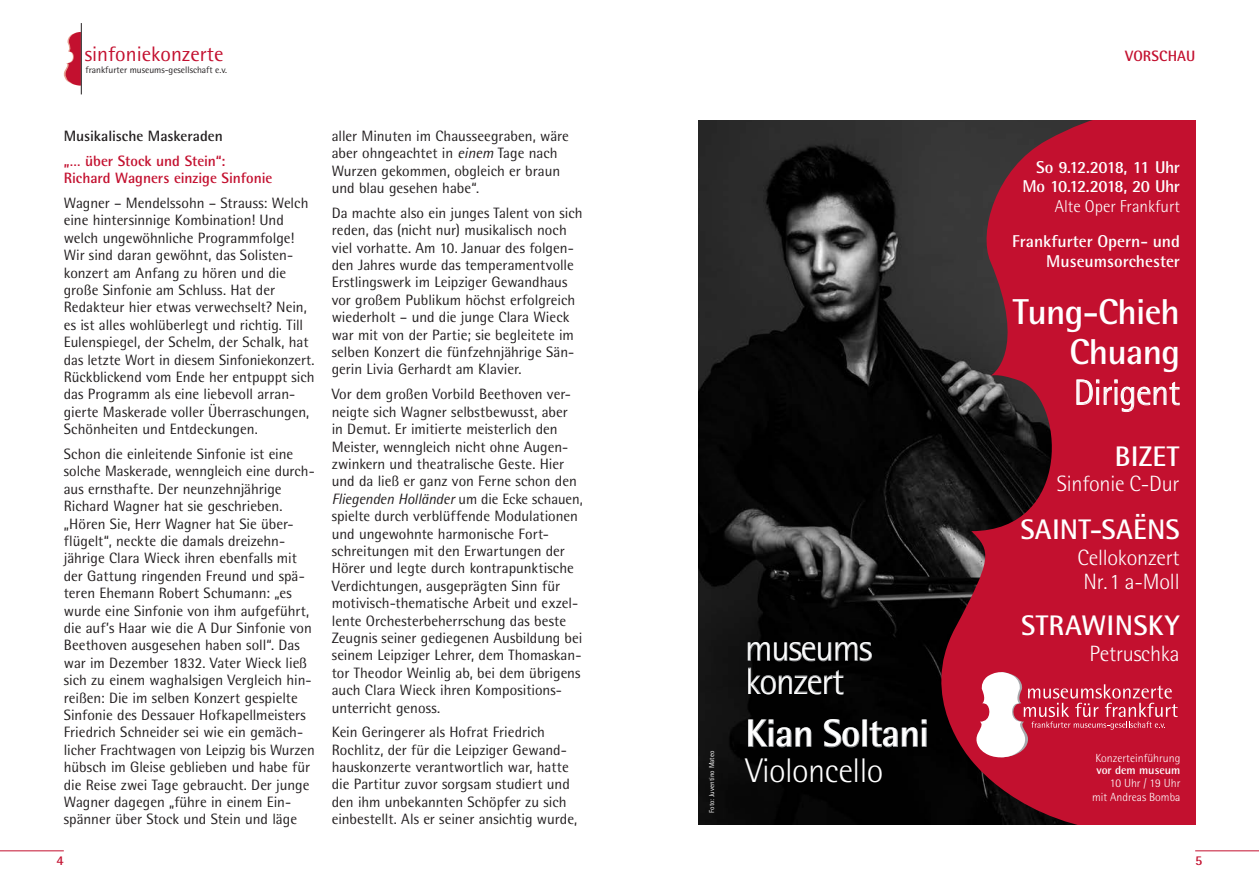
<style>
.page{position:relative;width:1259px;height:893px;background:#fff}
.page>*{position:absolute;margin:0;border:0;box-sizing:border-box;transform-origin:0 0}
.t1{font:700 38.4px "Rotis Semi Sans";letter-spacing:-.02em;color:#fff}
.t2{font:300 36.9px/33px "Rotis Semi Sans";letter-spacing:-.03em;color:#fff}
.t3{font:700 36px/40.2px "Rotis Semi Sans";letter-spacing:-.02em;color:#fff;text-align:right}
.t4{font:300 35.4px "Rotis Semi Sans";letter-spacing:-.01em;color:#fff}
.t5{font:300 34.2px "Rotis Semi Sans";letter-spacing:-.015em;color:#fff}
.t6{font:700 28.35px "Rotis Semi Sans";letter-spacing:.01em;color:#fff}
.t7{font:300 22.2px/23.9px "Rotis Semi Sans";letter-spacing:-.01em;color:#fff}
.t8{font:21px "Rotis Semi Sans";color:#c3102f}
.t9{font:700 17.1px/19.8px "Rotis Semi Sans";color:#fff;text-align:right}
.t10{font:700 17.1px/19.5px "Rotis Semi Sans";letter-spacing:-.03em;color:#fff;text-align:right}
.t11{font:300 17.1px "Rotis Semi Sans";color:#fff}
.t12{font:15px/17.4px "Rotis Semi Sans";color:#231f20}
.t13{font:700 15px/17.4px "Rotis Semi Sans";color:#c3102f}
.t14{font:700 15px "Rotis Semi Sans";letter-spacing:-.005em;color:#231f20}
.t15{font:700 13.5px "Rotis Sans Serif";color:#c3102f}
.t16{font:700 13.5px "Rotis Semi Sans";color:#c3102f}
.t17{font:300 11.85px/14.1px "Rotis Semi Sans";color:#fff;text-align:right}
.t18{font:700 11.85px "Rotis Semi Sans";color:#fff}
.t19{font:9.45px "Rotis Semi Sans";color:#231f20}
.t20{font:7.05px "Rotis Sans Serif";color:#fff}
.s1{font-style:italic}
</style>
<div class="page">
<hr style="left:0;top:850px;width:64px;height:1px;background:#c3102f">
<hr style="left:1195px;top:850px;width:64px;height:1px;background:#c3102f">
<svg style="left:64px;top:32px;width:17px;height:54px"></svg>
<hr style="left:81px;top:23px;width:1px;height:71px;background:#231f20">
<img style="left:698px;top:121px;width:243px;height:703px">
<svg style="left:941px;top:121px;width:254px;height:703px;background:#9a152c"></svg>
<hr style="left:1142px;top:121px;width:53px;height:1px;background:#c3102f">
<hr style="left:1142px;top:824px;width:53px;height:1px;background:#c3102f">
<svg style="left:748px;top:719px;width:63px;height:29px;background:#202021"></svg>
<svg style="left:823px;top:719px;width:36px;height:29px"></svg>
<div style="left:862px;top:720px;width:4px;height:26px;border:1px solid #939598"></div>
<svg style="left:869px;top:720px;width:57px;height:28px;background:#202021"></svg>
<svg style="left:747px;top:642px;width:125px;height:53px;background:#1f1f20"></svg>
<svg style="left:1076px;top:379px;width:104px;height:33px;background:#ce3d56"></svg>
<svg style="left:976px;top:672px;width:201px;height:85px"></svg>
<h3 class="t8" style="left:85px;top:42px;width:140px">sinfoniekonzerte</h3>
<p class="t19" style="left:86px;top:65px;width:143px">frankfurter museums-gesellschaft e.v.</p>
<p class="t14" style="left:64px;top:126px;width:160px">Musikalische Maskeraden</p>
<p class="t13" style="left:64px;top:152px;width:210px">„… über Stock und Stein“:<br>Richard Wagners einzige Sinfonie</p>
<p class="t12" style="left:64px;top:194px;width:252px">Wagner – Mendelssohn – Strauss: Welch eine hintersinnige Kombination! Und welch ungewöhnliche Programmfolge!<br>Wir sind daran gewöhnt, das Solisten&shy;konzert am Anfang zu hören und die große Sinfonie am Schluss. Hat der Redakteur hier etwas verwechselt? Nein, es ist alles wohlüberlegt und richtig. Till Eulenspiegel, der Schelm, der Schalk, hat das letzte Wort in diesem Sinfoniekonzert.<br>Rückblickend vom Ende her entpuppt sich das Programm als eine liebevoll arran&shy;gierte Maskerade voller Überraschungen, Schönheiten und Entdeckungen.</p>
<p class="t12" style="left:64px;top:445px;width:252px">Schon die einleitende Sinfonie ist eine solche Maskerade, wenngleich eine durch&shy;aus ernsthafte. Der neunzehnjährige Richard Wagner hat sie geschrieben. „Hören Sie, Herr Wagner hat Sie über&shy;flügelt“, neckte die damals dreizehn&shy;jährige Clara Wieck ihren ebenfalls mit der Gattung ringenden Freund und spä&shy;teren Ehemann Robert Schumann: „es wurde eine Sinfonie von ihm aufgeführt, die auf’s Haar wie die A Dur Sinfonie von Beethoven ausgesehen haben soll“. Das war im Dezember 1832. Vater Wieck ließ sich zu einem waghalsigen Vergleich hin&shy;reißen: Die im selben Konzert gespielte Sinfonie des Dessauer Hofkapellmeisters Friedrich Schneider sei wie ein gemäch&shy;licher Frachtwagen von Leipzig bis Wurzen hübsch im Gleise geblieben und habe für die Reise zwei Tage gebraucht. Der junge Wagner dagegen „führe in einem Ein&shy;spänner über Stock und Stein und läge</p>
<p class="t12" style="left:332px;top:127px;width:239px">aller Minuten im Chausseegraben, wäre aber ohngeachtet in <span class="s1">einem</span> Tage nach Wurzen gekommen, obgleich er braun und blau gesehen habe“.</p>
<p class="t12" style="left:332px;top:204px;width:252px">Da machte also ein junges Talent von sich reden, das (nicht nur) musikalisch noch viel vorhatte. Am 10. Januar des folgen&shy;den Jahres wurde das temperamentvolle Erstlingswerk im Leipziger Gewandhaus vor großem Publikum höchst erfolgreich wiederholt – und die junge Clara Wieck war mit von der Partie; sie begleitete im selben Konzert die fünfzehnjährige Sän&shy;gerin Livia Gerhardt am Klavier.</p>
<p class="t12" style="left:332px;top:385px;width:252px">Vor dem großen Vorbild Beethoven ver&shy;neigte sich Wagner selbstbewusst, aber in Demut. Er imitierte meisterlich den Meister, wenngleich nicht ohne Augen&shy;zwinkern und theatralische Geste. Hier und da ließ er ganz von Ferne schon den <span class="s1">Fliegenden Holländer</span> um die Ecke schauen, spielte durch verblüffende Modulationen und ungewohnte harmonische Fort&shy;schreitungen mit den Erwartungen der Hörer und legte durch kontrapunktische Verdichtungen, ausgeprägten Sinn für motivisch-thematische Arbeit und exzel&shy;lente Orchesterbeherrschung das beste Zeugnis seiner gediegenen Ausbildung bei seinem Leipziger Lehrer, dem Thomaskan&shy;tor Theodor Weinlig ab, bei dem übrigens auch Clara Wieck ihren Kompositions&shy;unterricht genoss.</p>
<p class="t12" style="left:332px;top:723px;width:247px">Kein Geringerer als Hofrat Friedrich Rochlitz, der für die Leipziger Gewand&shy;hauskonzerte verantwortlich war, hatte die Partitur zuvor sorgsam studiert und den ihm unbekannten Schöpfer zu sich einbestellt. Als er seiner ansichtig wurde,</p>
<p class="t13" style="left:1125px;top:47px;width:71px">VORSCHAU</p>
<p class="t10" style="left:1022px;top:157px;width:159px">So 9.12.2018, 11 Uhr<br>Mo 10.12.2018, 20 Uhr</p>
<p class="t11" style="left:1055px;top:196px;width:127px">Alte Oper Frankfurt</p>
<p class="t9" style="left:1012px;top:231px;width:169px">Frankfurter Opern- und<br>Museumsorchester</p>
<h2 class="t2" style="left:745px;top:631px;width:128px">museums konzert</h2>
<h3 class="t3" style="left:1013px;top:291px;width:169px">Tung-Chieh<br>Chuang</h3>
<h3 class="t4" style="left:1073px;top:372px;width:108px">Dirigent</h3>
<h3 class="t6" style="left:1115px;top:439px;width:66px">BIZET</h3>
<h3 class="t7" style="left:1057px;top:472px;width:124px">Sinfonie C-Dur</h3>
<h3 class="t6" style="left:1020px;top:512px;width:160px">SAINT-SAËNS</h3>
<h3 class="t7" style="left:1077px;top:546px;width:104px">Cellokonzert<br>Nr. 1 a-Moll</h3>
<h3 class="t6" style="left:1021px;top:608px;width:160px">STRAWINSKY</h3>
<h3 class="t7" style="left:1089px;top:641px;width:92px">Petruschka</h3>
<h1 class="t1" style="left:745px;top:710px;width:185px">Kian Soltani</h1>
<h3 class="t5" style="left:745px;top:750px;width:139px">Violoncello</h3>
<p class="t20" style="left:707px;top:813px;width:64px;rotate:-90deg">Foto: Juventino Mateo</p>
<p class="t17" style="left:1095px;top:750px;width:87px">Konzerteinführung</p>
<p class="t18" style="left:1096px;top:763px;width:86px">vor dem museum</p>
<p class="t17" style="left:1092px;top:776px;width:90px">10 Uhr / 19 Uhr mit Andreas Bomba</p>
<p class="t15" style="left:57px;top:852px;width:9px">4</p>
<p class="t16" style="left:1195px;top:852px;width:9px">5</p>
</div>
